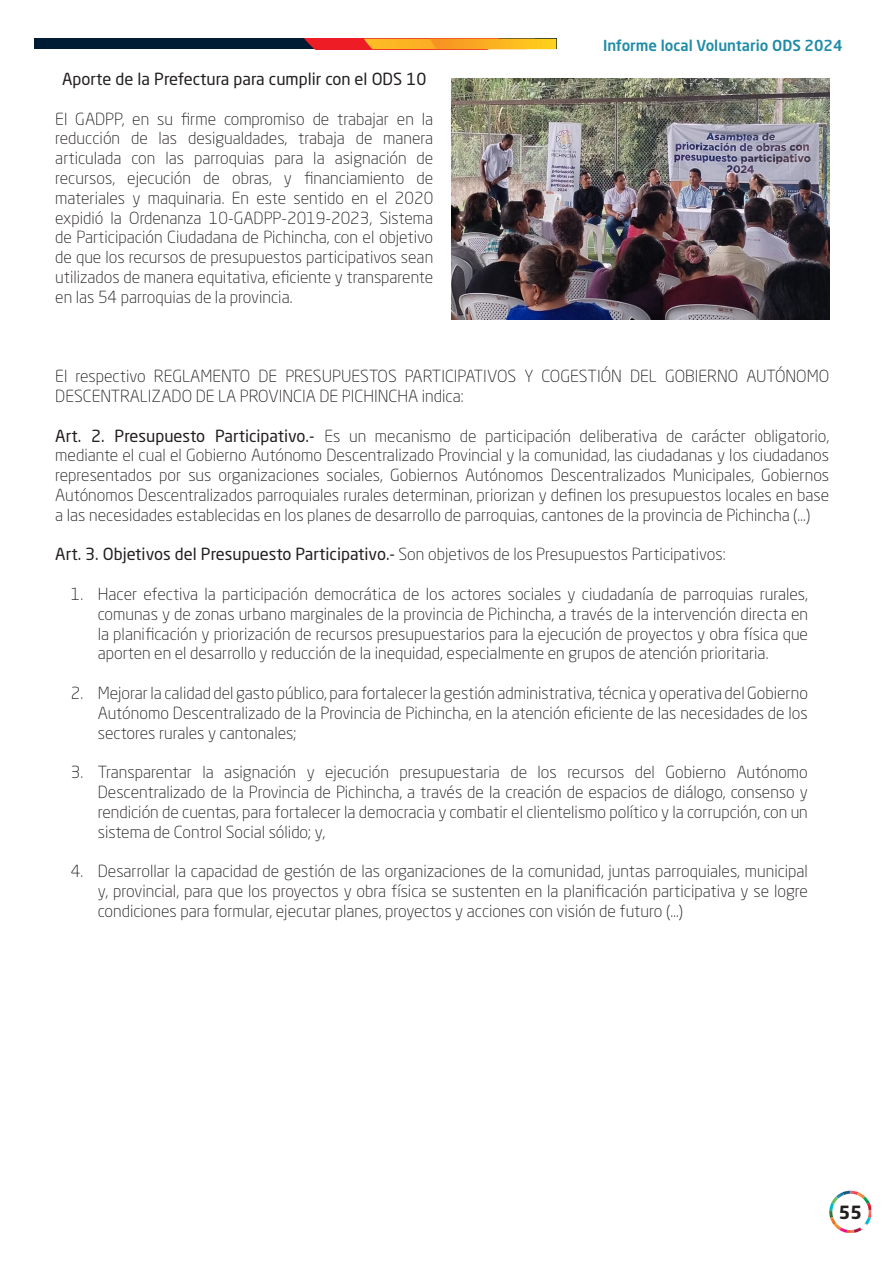
<style>
.page{position:relative;width:893px;height:1263px;background:#fff}
.page>*{position:absolute;margin:0;border:0;box-sizing:border-box;transform-origin:0 0}
.t1{font:700 18px "Neo Sans W1 G";color:#231f20}
.Párrafos_1{font:300 16.5px/19.8px "Neo Sans W1 G";color:#231f20;text-align:justify}
.Párrafos_1-2{font:16.5px "Neo Sans W1 G";color:#231f20}
.t2{font:500 15px "Neo Sans W1 G";color:#208ca7}
.s1{font-weight:400}
.s2{font-weight:300}
</style>
<div class="page">
<svg style="left:829px;top:1191px;width:42px;height:42px"></svg>
<div style="left:34px;top:39px;width:522px;height:10px;background:#001b34"></div>
<svg style="left:304px;top:39px;width:252px;height:10px;background:#f28c22"></svg>
<img style="left:451px;top:79px;width:378px;height:240px">
<p class="Párrafos_1-2" style="left:62px;top:69px;width:366px">Aporte de la Prefectura para cumplir con el ODS 10</p>
<p class="Párrafos_1" style="left:55px;top:108px;width:379px">El GADPP, en su firme compromiso de trabajar en la reducción de las desigualdades, trabaja de manera articulada con las parroquias para la asignación de recursos, ejecución de obras, y financiamiento de materiales y maquinaria. En este sentido en el 2020 expidió la Ordenanza 10-GADPP-2019-2023, Sistema de Participación Ciudadana de Pichincha, con el objetivo de que los recursos de presupuestos participativos sean utilizados de manera equitativa, eficiente y transparente en las 54 parroquias de la provincia.</p>
<p class="t2" style="left:603px;top:36px;width:241px">Informe local Voluntario ODS 2024</p>
<p class="Párrafos_1" style="left:55px;top:366px;width:775px">El respectivo REGLAMENTO DE PRESUPUESTOS PARTICIPATIVOS Y COGESTIÓN DEL GOBIERNO AUTÓNOMO<br>DESCENTRALIZADO DE LA PROVINCIA DE PICHINCHA indica:</p>
<p class="Párrafos_1" style="left:55px;top:425px;width:775px"><span class="s1">Art. 2. Presupuesto Participativo.-</span> Es un mecanismo de participación deliberativa de carácter obligatorio, mediante el cual el Gobierno Autónomo Descentralizado Provincial y la comunidad, las ciudadanas y los ciudadanos representados por sus organizaciones sociales, Gobiernos Autónomos Descentralizados Municipales, Gobiernos Autónomos Descentralizados parroquiales rurales determinan, priorizan y definen los presupuestos locales en base a las necesidades establecidas en los planes de desarrollo de parroquias, cantones de la provincia de Pichincha (…)</p>
<p class="Párrafos_1-2" style="left:55px;top:544px;width:672px">Art. 3. Objetivos del Presupuesto Participativo.- <span class="s2">Son objetivos de los Presupuestos Participativos:</span></p>
<p class="Párrafos_1" style="left:98px;top:584px;width:712px;text-indent:-27px">1. Hacer efectiva la participación democrática de los actores sociales y ciudadanía de parroquias rurales, comunas y de zonas urbano marginales de la provincia de Pichincha, a través de la intervención directa en la planificación y priorización de recursos presupuestarios para la ejecución de proyectos y obra física que aporten en el desarrollo y reducción de la inequidad, especialmente en grupos de atención prioritaria.</p>
<p class="Párrafos_1" style="left:98px;top:683px;width:712px;text-indent:-27px">2. Mejorar la calidad del gasto público, para fortalecer la gestión administrativa, técnica y operativa del Gobierno Autónomo Descentralizado de la Provincia de Pichincha, en la atención eficiente de las necesidades de los sectores rurales y cantonales;</p>
<p class="Párrafos_1" style="left:98px;top:762px;width:712px;text-indent:-27px">3. Transparentar la asignación y ejecución presupuestaria de los recursos del Gobierno Autónomo Descentralizado de la Provincia de Pichincha, a través de la creación de espacios de diálogo, consenso y rendición de cuentas, para fortalecer la democracia y combatir el clientelismo político y la corrupción, con un sistema de Control Social sólido; y,</p>
<p class="Párrafos_1" style="left:98px;top:861px;width:712px;text-indent:-27px">4. Desarrollar la capacidad de gestión de las organizaciones de la comunidad, juntas parroquiales, municipal y, provincial, para que los proyectos y obra física se sustenten en la planificación participativa y se logre condiciones para formular, ejecutar planes, proyectos y acciones con visión de futuro (…)</p>
<p class="t1" style="left:839px;top:1200px;width:25px">55</p>
</div>
